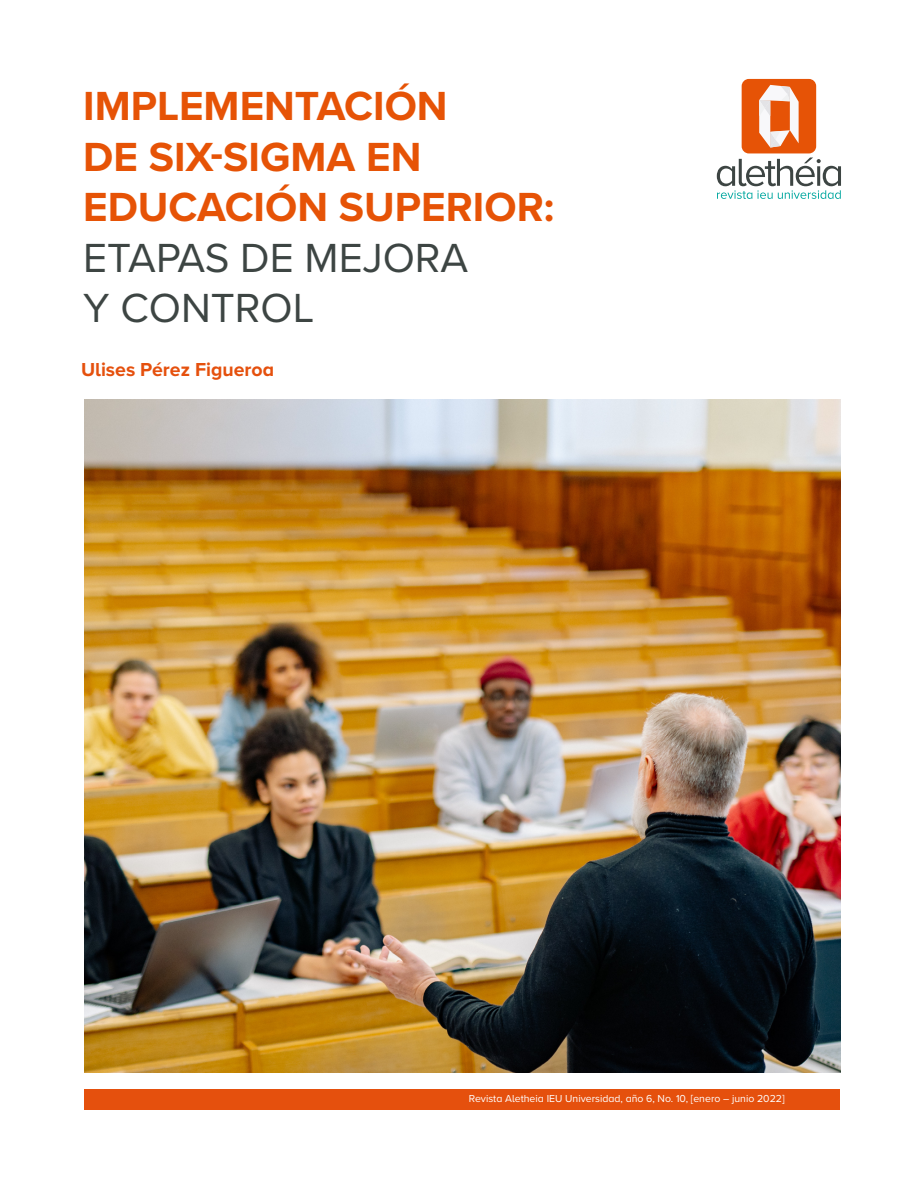
<style>
.page{position:relative;width:918px;height:1188px;background:#fff}
.page>*{position:absolute;margin:0;border:0;box-sizing:border-box;transform-origin:0 0}
.t1{font:700 42.15px/50.6px "Proxima Nova";color:#e65306}
.t2{font:42.15px/50.6px "Proxima Nova";color:#3d4543}
.t3{font:700 19.5px "Proxima Nova A";color:#e5500d}
.t4{font:10.5px "Proxima Nova A";color:#fff}
</style>
<div class="page">
<img style="left:84px;top:400px;width:756px;height:673px">
<div style="left:742px;top:79px;width:74px;height:74px;background:#e65306;border-radius:7px"></div>
<svg style="left:759px;top:85px;width:40px;height:63px"></svg>
<svg style="left:717px;top:158px;width:124px;height:41px"></svg>
<div style="left:84px;top:1089px;width:756px;height:21px;background:#e5500d"></div>
<h1 class="t1" style="left:83px;top:82px;width:473px">IMPLEMENTACIÓN<br>DE SIX-SIGMA EN<br>EDUCACIÓN SUPERIOR:</h1>
<h1 class="t2" style="left:83px;top:233px;width:387px">ETAPAS DE MEJORA<br>Y CONTROL</h1>
<h2 class="t3" style="left:81px;top:358px;width:195px">Ulises Pérez Figueroa</h2>
<p class="t4" style="left:469px;top:1093px;width:317px">Revista Aletheia IEU Universidad, año 6, No. 10, [enero – junio 2022]</p>
</div>
